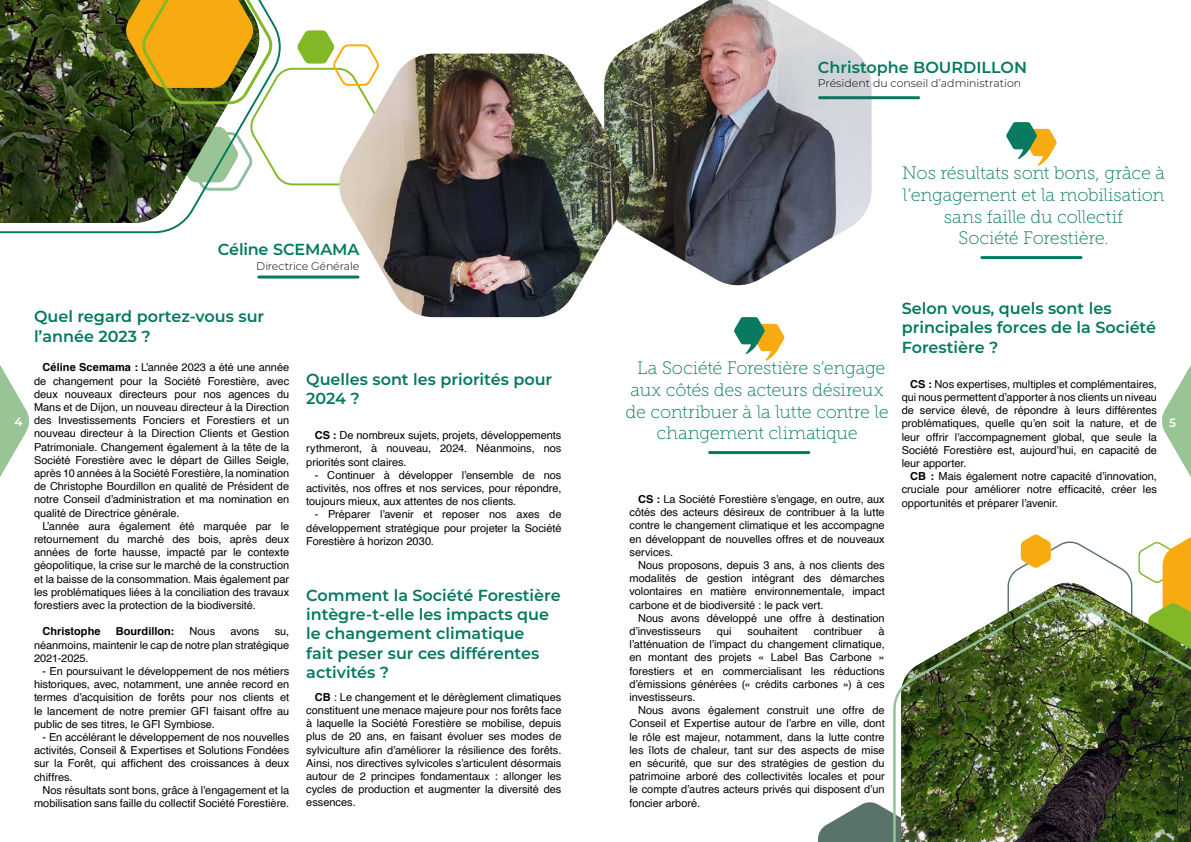
<style>
.page{position:relative;width:1191px;height:842px;background:#fff}
.page>*{position:absolute;margin:0;border:0;box-sizing:border-box;transform-origin:0 0}
.t1{font:18px/21.6px "Museo Slab 100";letter-spacing:-.015em;color:#077a60;text-align:center}
.t2{font:600 16px/19.2px "Montserrat";color:#04795f}
.t3{font:600 12px "Montserrat";color:#fff}
.t4{font:11px/13.2px "Helvetica";letter-spacing:-.005em;color:#000;text-align:justify}
.t5{font:300 11px "Montserrat";color:#020203}
.t6{font:700 11px "Helvetica";color:#000}
.s1{font-weight:700}
</style>
<div class="page">
<svg style="left:0;top:365px;width:29px;height:112px"></svg>
<svg style="left:1162px;top:365px;width:29px;height:112px"></svg>
<img style="left:618px;top:0;width:253px;height:286px">
<img style="left:338px;top:54px;width:292px;height:263px">
<svg style="left:281px;top:30px;width:100px;height:161px"></svg>
<img style="left:0;top:0;width:281px;height:233px">
<svg style="left:818px;top:802px;width:74px;height:40px"></svg>
<svg style="left:1008px;top:534px;width:124px;height:47px"></svg>
<svg style="left:1138px;top:537px;width:53px;height:44px"></svg>
<img style="left:1007px;top:583px;width:184px;height:13px">
<img style="left:892px;top:596px;width:299px;height:246px">
<hr style="left:259px;top:276px;width:99px;height:3px;background:#04795f">
<hr style="left:819px;top:96px;width:99px;height:3px;background:#04795f">
<hr style="left:981px;top:256px;width:100px;height:3px;background:#04795f">
<svg style="left:1006px;top:122px;width:50px;height:44px"></svg>
<hr style="left:709px;top:451px;width:100px;height:3px;background:#04795f">
<svg style="left:734px;top:317px;width:50px;height:44px"></svg>
<h2 class="t2" style="left:218px;top:239px;width:143px">Céline SCEMAMA</h2>
<p class="t5" style="left:256px;top:258px;width:105px">Directrice Générale</p>
<h2 class="t2" style="left:34px;top:306px;width:232px">Quel regard portez-vous sur l’année 2023 ?</h2>
<h2 class="t2" style="left:818px;top:57px;width:210px">Christophe BOURDILLON</h2>
<p class="t5" style="left:818px;top:76px;width:205px">Président du conseil d’administration</p>
<h1 class="t1" style="left:902px;top:162px;width:264px">Nos résultats sont bons, grâce à l’engagement et la mobilisation sans faille du collectif<br>Société Forestière.</h1>
<h2 class="t2" style="left:901px;top:298px;width:256px">Selon vous, quels sont les principales forces de la Société<br>Forestière ?</h2>
<h1 class="t1" style="left:625px;top:357px;width:265px">La Société Forestière s’engage aux côtés des acteurs désireux de contribuer à la lutte contre le changement climatique</h1>
<p class="t4" style="left:34px;top:361px;width:257px;text-indent:9px"><span class="s1">Céline Scemama :</span> L’année 2023 a été une année de changement pour la Société Forestière, avec deux nouveaux directeurs pour nos agences du Mans et de Dijon, un nouveau directeur à la Direction des Investissements Fonciers et Forestiers et un nouveau directeur à la Direction Clients et Gestion Patrimoniale. Changement également à la tête de la Société Forestière avec le départ de Gilles Seigle, après 10 années à la Société Forestière, la nomination de Christophe Bourdillon en qualité de Président de notre Conseil d’administration et ma nomination en qualité de Directrice générale.</p>
<p class="t4" style="left:34px;top:520px;width:257px;text-indent:9px">L’année aura également été marquée par le retournement du marché des bois, après deux années de forte hausse, impacté par le contexte géopolitique, la crise sur le marché de la construction et la baisse de la consommation. Mais également par les problématiques liées à la conciliation des travaux forestiers avec la protection de la biodiversité.</p>
<p class="t6" style="left:43px;top:623px;width:60px">Christophe</p>
<p class="t6" style="left:116px;top:623px;width:60px">Bourdillon:</p>
<p class="t4" style="left:189px;top:625px;width:27px">Nous</p>
<p class="t4" style="left:230px;top:625px;width:30px">avons</p>
<h2 class="t2" style="left:306px;top:369px;width:247px">Quelles sont les priorités pour<br>2024 ?</h2>
<p class="t4" style="left:901px;top:378px;width:257px;text-indent:9px"><span class="s1">CS :</span> Nos expertises, multiples et complémentaires, qui nous permettent d’apporter à nos clients un niveau de service élevé, de répondre à leurs différentes problématiques, quelle qu’en soit la nature, et de leur offrir l’accompagnement global, que seule la Société Forestière est, aujourd’hui, en capacité de leur apporter.</p>
<p class="t4" style="left:901px;top:470px;width:257px;text-indent:9px"><span class="s1">CB :</span> Mais également notre capacité d’innovation, cruciale pour améliorer notre efficacité, créer les opportunités et préparer l’avenir.</p>
<p class="t3" style="left:15px;top:413px;width:10px">4</p>
<p class="t3" style="left:1169px;top:414px;width:9px">5</p>
<p class="t4" style="left:306px;top:429px;width:257px;text-indent:9px"><span class="s1">CS :</span> De nombreux sujets, projets, développements rythmeront, à nouveau, 2024. Néanmoins, nos priorités sont claires.</p>
<p class="t4" style="left:306px;top:469px;width:257px;text-indent:9px">- Continuer à développer l’ensemble de nos activités, nos offres et nos services, pour répondre, toujours mieux, aux attentes de nos clients.</p>
<p class="t4" style="left:306px;top:508px;width:257px;text-indent:9px">- Préparer l’avenir et reposer nos axes de développement stratégique pour projeter la Société Forestière à horizon 2030.</p>
<p class="t4" style="left:629px;top:493px;width:257px;text-indent:9px"><span class="s1">CS :</span> La Société Forestière s’engage, en outre, aux côtés des acteurs désireux de contribuer à la lutte contre le changement climatique et les accompagne en développant de nouvelles offres et de nouveaux services.</p>
<p class="t4" style="left:629px;top:559px;width:257px;text-indent:9px">Nous proposons, depuis 3 ans, à nos clients des modalités de gestion intégrant des démarches volontaires en matière environnementale, impact carbone et de biodiversité : le pack vert.</p>
<p class="t4" style="left:629px;top:612px;width:257px;text-indent:9px">Nous avons développé une offre à destination d’investisseurs</p>
<h2 class="t2" style="left:306px;top:585px;width:256px">Comment la Société Forestière intègre-t-elle les impacts que le changement climatique<br>fait peser sur ces différentes activités ?</h2>
<p class="t4" style="left:629px;top:625px;width:257px;text-indent:249px">à l’atténuation de l’impact du changement climatique, en montant des projets « Label Bas Carbone » forestiers et en commercialisant les réductions d’émissions générées (« crédits carbones ») à ces investisseurs.</p>
<p class="t4" style="left:629px;top:704px;width:257px;text-indent:9px">Nous avons également construit une offre de Conseil et Expertise autour de l’arbre en ville, dont le rôle est majeur, notamment, dans la lutte contre les îlots de chaleur, tant sur des aspects de mise en sécurité, que sur des stratégies de gestion du patrimoine arboré des collectivités locales et pour le compte d’autres acteurs privés qui disposent d’un foncier arboré.</p>
<p class="t4" style="left:717px;top:625px;width:16px">qui</p>
<p class="t4" style="left:747px;top:625px;width:52px">souhaitent</p>
<p class="t4" style="left:814px;top:625px;width:50px">contribuer</p>
<p class="t4" style="left:34px;top:625px;width:257px;text-indent:241px">su, néanmoins, maintenir le cap de notre plan stratégique 2021-2025.</p>
<p class="t4" style="left:34px;top:665px;width:257px;text-indent:9px">- En poursuivant le développement de nos métiers historiques, avec, notamment, une année record en termes d’acquisition de forêts pour nos clients et le lancement de notre premier GFI faisant offre au public de ses titres, le GFI Symbiose.</p>
<p class="t4" style="left:34px;top:731px;width:257px;text-indent:9px">- En accélérant le développement de nos nouvelles activités, Conseil &amp; Expertises et Solutions Fondées sur la Forêt, qui affichent des croissances à deux chiffres.</p>
<p class="t4" style="left:34px;top:784px;width:257px;text-align:right">Nos résultats sont bons, grâce à l’engagement et la mobilisation sans faille du collectif Société Forestière.</p>
<p class="t4" style="left:306px;top:691px;width:257px;text-indent:9px"><span class="s1">CB</span> : Le changement et le dérèglement climatiques constituent une menace majeure pour nos forêts face à laquelle la Société Forestière se mobilise, depuis plus de 20 ans, en faisant évoluer ses modes de sylviculture afin d’améliorer la résilience des forêts.<br>Ainsi, nos directives sylvicoles s’articulent désormais autour de 2 principes fondamentaux : allonger les cycles de production et augmenter la diversité des essences.</p>
</div>
